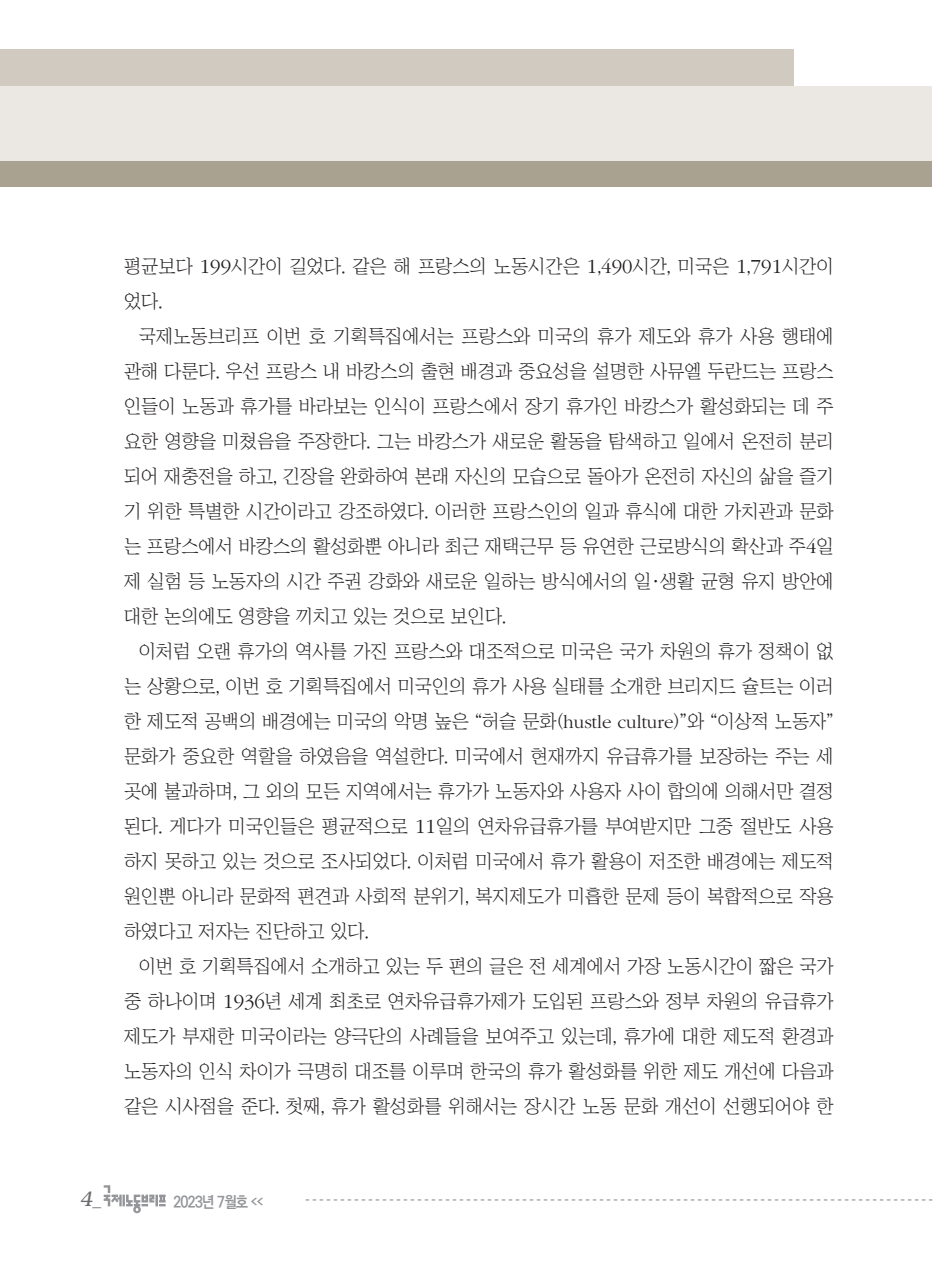
<style>
.page{position:relative;width:933px;height:1275px;background:#fff}
.page>*{position:absolute;margin:0;border:0;box-sizing:border-box;transform-origin:0 0}
.t1{font:italic 300 21px "Bookman";color:#6c6d70}
.본문{font:18.9px/35px "Chosunilbo NM";color:#231f20;text-align:justify}
.t2{font:700 15.75px "Ko Pub Dotum";letter-spacing:-.055em;color:#939598;scale:.9 1}
.s1{font-family:"ITC Garamond Std";font-weight:300;font-size:20.82px}
.s2{font-family:"ITC Garamond Std";font-weight:300}
.s3{font-family:"Helvetica";font-weight:400;font-style:normal;font-size:17.5px}
.s4{font-size:7.88px}
</style>
<div class="page">
<svg style="left:306px;top:1199px;width:626px;height:1px"></svg>
<div style="left:0;top:50px;width:794px;height:49px;background:#d0cac1"></div>
<div style="left:0;top:86px;width:932px;height:76px;background:#ebe8e3"></div>
<div style="left:0;top:161px;width:932px;height:26px;background:#aaa291"></div>
<svg style="left:104px;top:1185px;width:62px;height:28px"></svg>
<p class="본문" style="left:124px;top:249px;width:711px">평균보다 <span class="s1">199</span>시간이 길었다. 같은 해 프랑스의 노동시간은 <span class="s1">1</span>,<span class="s1">490</span>시간, 미국은 <span class="s1">1</span>,<span class="s1">791</span>시간이 었다.</p>
<p class="본문" style="left:124px;top:319px;width:711px;text-indent:15px">국제노동브리프 이번 호 기획특집에서는 프랑스와 미국의 휴가 제도와 휴가 사용 행태에 관해 다룬다. 우선 프랑스 내 바캉스의 출현 배경과 중요성을 설명한 사뮤엘 두란드는 프랑스 인들이 노동과 휴가를 바라보는 인식이 프랑스에서 장기 휴가인 바캉스가 활성화되는 데 주 요한 영향을 미쳤음을 주장한다. 그는 바캉스가 새로운 활동을 탐색하고 일에서 온전히 분리 되어 재충전을 하고, 긴장을 완화하여 본래 자신의 모습으로 돌아가 온전히 자신의 삶을 즐기 기 위한 특별한 시간이라고 강조하였다. 이러한 프랑스인의 일과 휴식에 대한 가치관과 문화 는 프랑스에서 바캉스의 활성화뿐 아니라 최근 재택근무 등 유연한 근로방식의 확산과 주<span class="s1">4</span>일 제 실험 등 노동자의 시간 주권 강화와 새로운 일하는 방식에서의 일·생활 균형 유지 방안에 대한 논의에도 영향을 끼치고 있는 것으로 보인다.</p>
<p class="본문" style="left:124px;top:634px;width:711px;text-indent:15px">이처럼 오랜 휴가의 역사를 가진 프랑스와 대조적으로 미국은 국가 차원의 휴가 정책이 없 는 상황으로, 이번 호 기획특집에서 미국인의 휴가 사용 실태를 소개한 브리지드 슐트는 이러 한 제도적 공백의 배경에는 미국의 악명 높은 “허슬 문화(<span class="s2">hustle culture</span>)”와 “이상적 노동자” 문화가 중요한 역할을 하였음을 역설한다. 미국에서 현재까지 유급휴가를 보장하는 주는 세 곳에 불과하며, 그 외의 모든 지역에서는 휴가가 노동자와 사용자 사이 합의에 의해서만 결정 된다. 게다가 미국인들은 평균적으로 <span class="s1">11</span>일의 연차유급휴가를 부여받지만 그중 절반도 사용 하지 못하고 있는 것으로 조사되었다. 이처럼 미국에서 휴가 활용이 저조한 배경에는 제도적 원인뿐 아니라 문화적 편견과 사회적 분위기, 복지제도가 미흡한 문제 등이 복합적으로 작용 하였다고 저자는 진단하고 있다.</p>
<p class="본문" style="left:124px;top:949px;width:711px;text-indent:15px">이번 호 기획특집에서 소개하고 있는 두 편의 글은 전 세계에서 가장 노동시간이 짧은 국가 중 하나이며 <span class="s1">1936</span>년 세계 최초로 연차유급휴가제가 도입된 프랑스와 정부 차원의 유급휴가 제도가 부재한 미국이라는 양극단의 사례들을 보여주고 있는데, 휴가에 대한 제도적 환경과 노동자의 인식 차이가 극명히 대조를 이루며 한국의 휴가 활성화를 위한 제도 개선에 다음과 같은 시사점을 준다. 첫째, 휴가 활성화를 위해서는 장시간 노동 문화 개선이 선행되어야 한</p>
<p class="t1" style="left:79px;top:1187px;width:23px">4<span class="s3">_</span></p>
<p class="t2" style="left:173px;top:1194px;width:101px">2023년 7월호 <span class="s4">&lt;&lt;</span></p>
</div>
